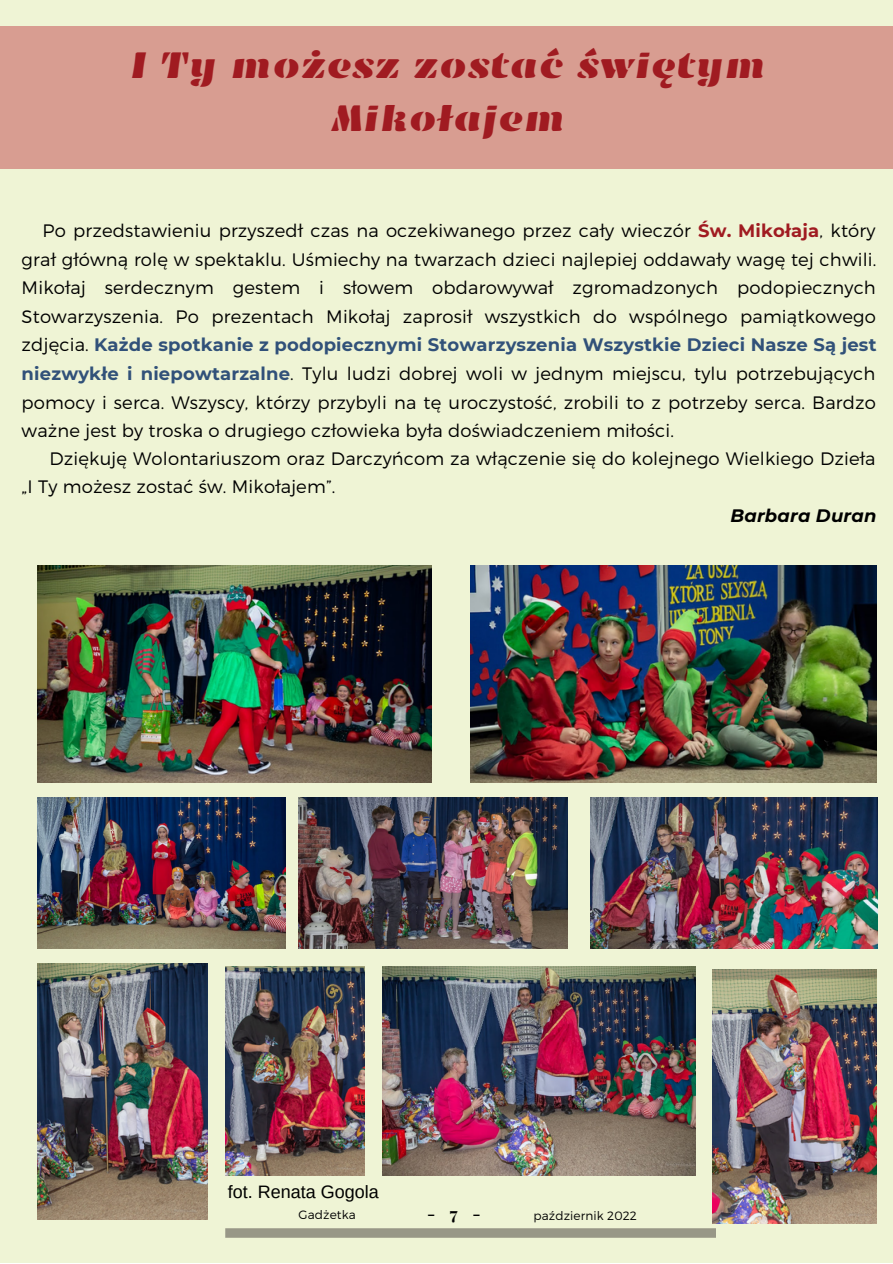
<style>
.page{position:relative;width:893px;height:1264px;background:#fff}
.page>*{position:absolute;margin:0;border:0;box-sizing:border-box;transform-origin:0 0}
.t1{font:38.55px/52.8px "Emblema One";color:#a01b21;text-align:center}
.t2{font:300 18px/28.7px "Montserrat";letter-spacing:.01em;color:#000;text-align:justify}
.t3{font:18px "Arimo";color:#000}
.t4{font:italic 700 18px "Montserrat";letter-spacing:.01em;color:#000}
.t5{font:700 17.1px "Playfair Display";color:#000}
.t6{font:300 12.15px "Montserrat";letter-spacing:.01em;color:#000}
.s1{font-weight:700;color:#a01b21}
.s2{font-weight:700;color:#315179}
</style>
<div class="page">
<div style="left:0;top:0;width:892px;height:1262px;background:#eff4d5"></div>
<svg style="left:225px;top:1228px;width:491px;height:9px;background:#9a9989"></svg>
<div style="left:0;top:27px;width:892px;height:142px;background:#d89d91"></div>
<img style="left:37px;top:565px;width:394px;height:217px">
<img style="left:470px;top:565px;width:406px;height:217px">
<img style="left:37px;top:797px;width:249px;height:151px">
<img style="left:299px;top:797px;width:268px;height:152px">
<img style="left:37px;top:963px;width:170px;height:256px">
<img style="left:590px;top:797px;width:287px;height:152px">
<img style="left:225px;top:966px;width:139px;height:209px">
<img style="left:383px;top:966px;width:312px;height:209px">
<img style="left:712px;top:969px;width:164px;height:254px">
<h1 class="t1" style="left:131px;top:39px;width:636px">I Ty możesz zostać świętym<br>Mikołajem</h1>
<p class="t2" style="left:22px;top:215px;width:856px;text-indent:21px">Po przedstawieniu przyszedł czas na oczekiwanego przez cały wieczór <span class="s1">Św. Mikołaja</span>, który grał główną rolę w spektaklu. Uśmiechy na twarzach dzieci najlepiej oddawały wagę tej chwili.<br>Mikołaj serdecznym gestem i słowem obdarowywał zgromadzonych podopiecznych Stowarzyszenia. Po prezentach Mikołaj zaprosił wszystkich do wspólnego pamiątkowego zdjęcia. <span class="s2">Każde spotkanie z podopiecznymi Stowarzyszenia Wszystkie Dzieci Nasze Są jest niezwykłe i niepowtarzalne</span>. Tylu ludzi dobrej woli w jednym miejscu, tylu potrzebujących pomocy i serca. Wszyscy, którzy przybyli na tę uroczystość, zrobili to z potrzeby serca. Bardzo ważne jest by troska o drugiego człowieka była doświadczeniem miłości.</p>
<p class="t2" style="left:22px;top:444px;width:855px;line-height:28px;text-indent:28px">Dziękuję Wolontariuszom oraz Darczyńcom za włączenie się do kolejnego Wielkiego Dzieła „I Ty możesz zostać św. Mikołajem”.</p>
<p class="t4" style="left:730px;top:504px;width:147px">Barbara Duran</p>
<p class="t3" style="left:228px;top:1181px;width:152px">fot. Renata Gogola</p>
<p class="t6" style="left:298px;top:1206px;width:59px">Gadżetka</p>
<p class="t5" style="left:427px;top:1201px;width:55px">-7-</p>
<p class="t6" style="left:533px;top:1207px;width:105px">październik 2022</p>
</div>
